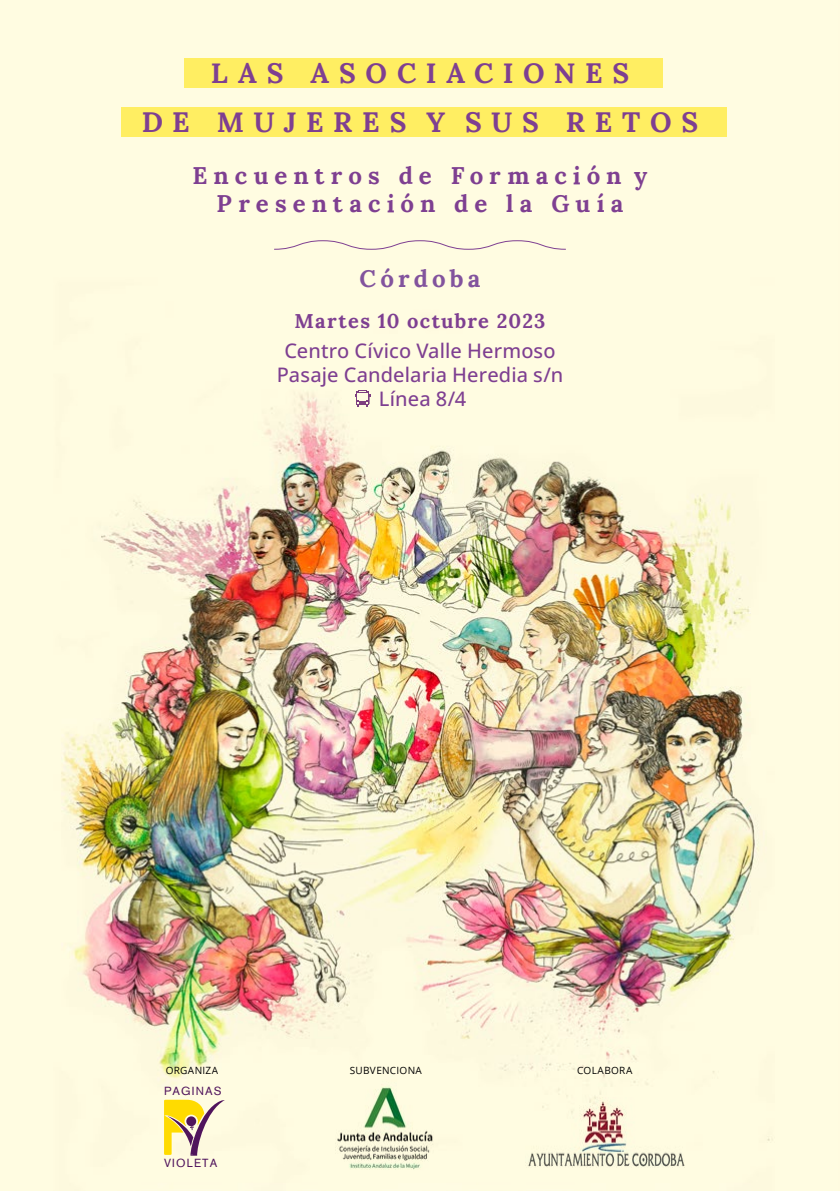
<style>
.page{position:relative;width:840px;height:1191px;background:#fff}
.page>*{position:absolute;margin:0;border:0;box-sizing:border-box;transform-origin:0 0}
.t1{font:700 28px/48.6px "Lora";letter-spacing:.345em;color:#7e3f91;text-align:center}
.t2{font:700 24px/28.2px "Lora";letter-spacing:.25em;color:#7e3f91;text-align:center}
.t3{font:700 24px "Lora";letter-spacing:.175em;color:#82539d}
.t4{font:500 20px/24px "Open Sans";letter-spacing:.005em;color:#7e3f91;text-align:center}
.t5{font:700 20px "Lora";letter-spacing:.065em;color:#7e3f91}
.t6{font:11.6px "Akzidenz Grotesk BE";letter-spacing:.1em;color:#50145c}
.t7{font:10px "Open Sans";letter-spacing:.03em;color:#000}
</style>
<div class="page">
<img style="left:0;top:0;width:839px;height:1191px">
<div style="left:121px;top:108px;width:605px;height:29px;background:#ffee62"></div>
<div style="left:184px;top:58px;width:478px;height:30px;background:#ffee62"></div>
<svg style="left:164px;top:1099px;width:61px;height:56px;background:#e4ce88"></svg>
<img style="left:335px;top:1074px;width:98px;height:99px">
<img style="left:525px;top:1097px;width:159px;height:70px">
<svg style="left:273px;top:240px;width:293px;height:10px;background:#f1e8d8"></svg>
<img style="left:351px;top:387px;width:22px;height:23px">
<h1 class="t1" style="left:142px;top:46px;width:557px">LAS ASOCIACIONES<br>DE MUJERES Y SUS RETOS</h1>
<p class="t2" style="left:192px;top:159px;width:456px">Encuentros de Formación y<br>Presentación de la Guía</p>
<p class="t3" style="left:359px;top:258px;width:122px">Córdoba</p>
<p class="t5" style="left:294px;top:304px;width:252px">Martes 10 octubre 2023</p>
<p class="t4" style="left:276px;top:338px;width:288px">Centro Cívico Valle Hermoso<br>Pasaje Candelaria Heredia s/n<br>Línea 8/4</p>
<p class="t7" style="left:165px;top:1063px;width:54px">ORGANIZA</p>
<p class="t7" style="left:350px;top:1063px;width:74px">SUBVENCIONA</p>
<p class="t7" style="left:577px;top:1063px;width:57px">COLABORA</p>
<p class="t6" style="left:164px;top:1084px;width:59px">PAGINAS</p>
<p class="t6" style="left:164px;top:1156px;width:55px">VIOLETA</p>
</div>
